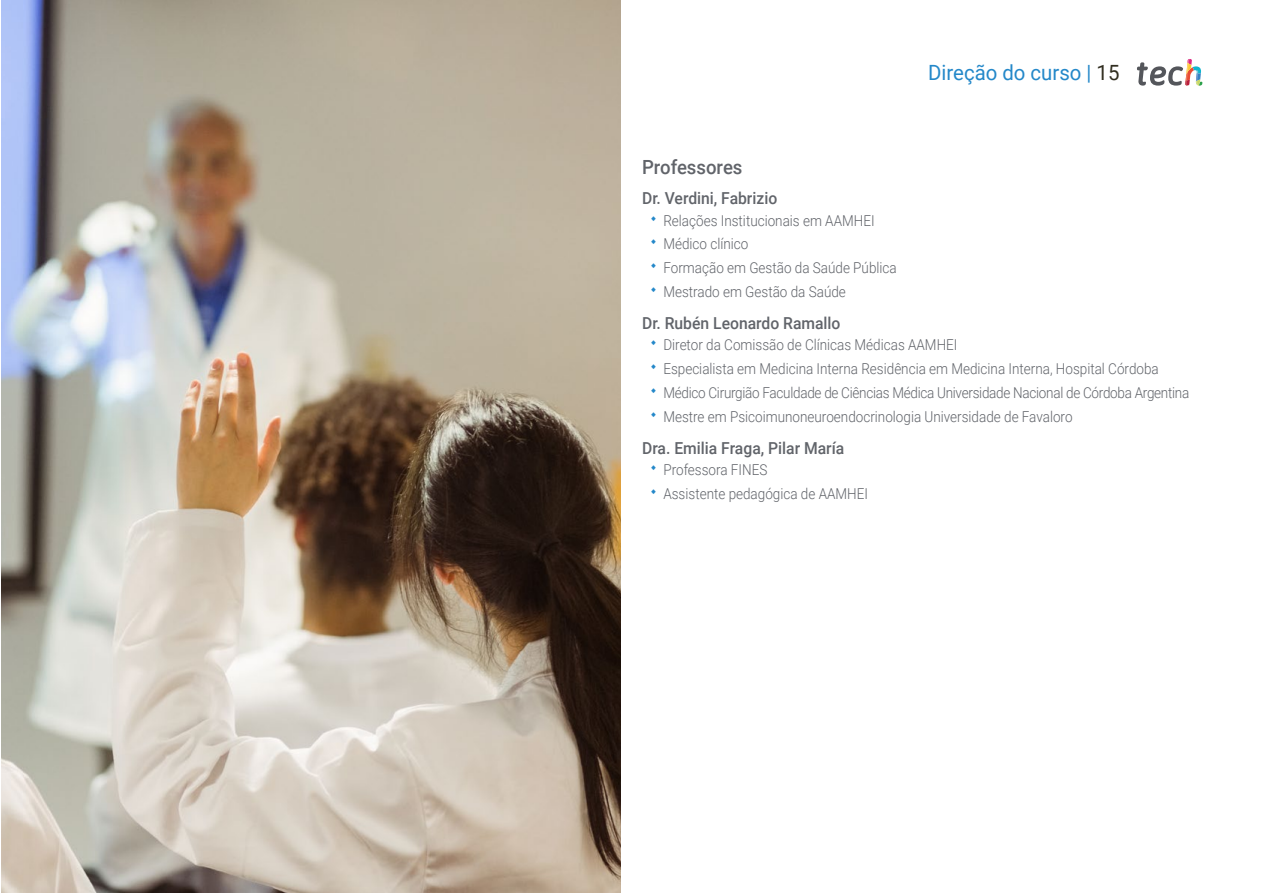
<style>
.page{position:relative;width:1263px;height:893px;background:#fff}
.page>*{position:absolute;margin:0;border:0;box-sizing:border-box;transform-origin:0 0}
.t1{font:21px "Roboto";color:#2488c9}
.t2{font:500 19.5px "Roboto";color:#61646a;scale:.95 1}
.t3{font:500 16.5px "Roboto";color:#61646a;scale:.95 1}
.t4{font:300 15px/23.7px "Roboto";color:#61646a;scale:.9 1}
.s1{color:#312e20}
</style>
<div class="page">
<svg style="left:1137px;top:59px;width:65px;height:27px"></svg>
<img style="left:1px;top:0;width:620px;height:893px">
<h1 class="t1" style="left:928px;top:57px;width:193px">Direção do curso | <span class="s1">15</span></h1>
<h2 class="t2" style="left:642px;top:154px;width:107px">Professores</h2>
<p class="t3" style="left:642px;top:186px;width:144px">Dr. Verdini, Fabrizio</p>
<p class="t4" style="left:663px;top:208px;width:261px">Relações Institucionais em AAMHEI<br>Médico clínico<br>Formação em Gestão da Saúde Pública<br>Mestrado em Gestão da Saúde</p>
<p class="t3" style="left:642px;top:311px;width:210px">Dr. Rubén Leonardo Ramallo</p>
<p class="t4" style="left:663px;top:333px;width:586px">Diretor da Comissão de Clínicas Médicas AAMHEI<br>Especialista em Medicina Interna Residência em Medicina Interna, Hospital Córdoba Médico Cirurgião Faculdade de Ciências Médica Universidade Nacional de Córdoba Argentina Mestre em Psicoimunoneuroendocrinologia Universidade de Favaloro</p>
<p class="t3" style="left:642px;top:436px;width:214px">Dra. Emilia Fraga, Pilar María</p>
<p class="t4" style="left:663px;top:458px;width:229px">Professora FINES<br>Assistente pedagógica de AAMHEI</p>
</div>
